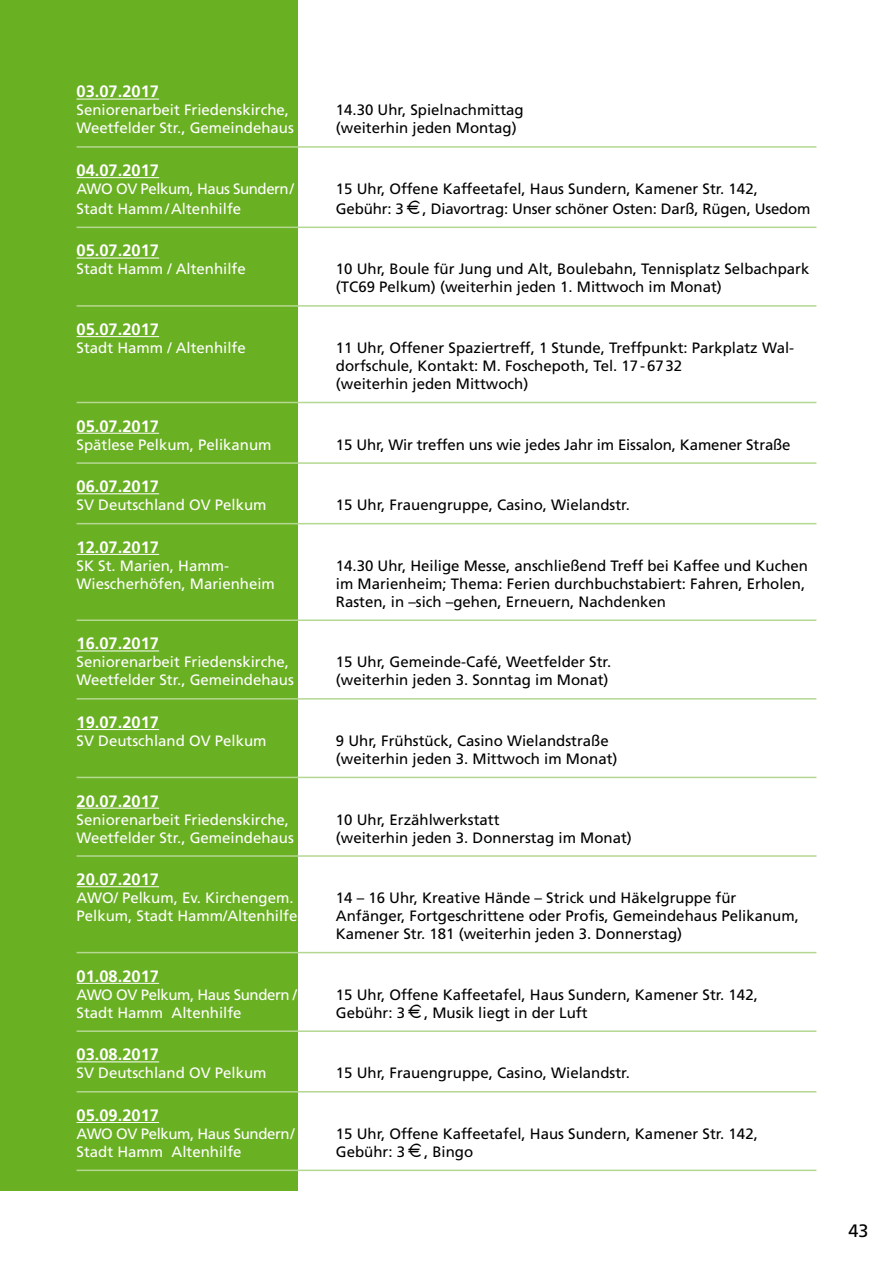
<style>
.page{position:relative;width:893px;height:1263px;background:#fff}
.page>*{position:absolute;margin:0;border:0;box-sizing:border-box;transform-origin:0 0}
.t1{font:18px "Frutiger";color:#000}
.t2{font:700 16.5px "Frutiger";color:#fff}
.t3{font:15px/18px "Frutiger";color:#000}
.t4{font:15px "Frutiger";color:#fff}
.t5{font:15px "Frutiger";letter-spacing:-.03em;color:#fff}
</style>
<div class="page">
<div style="left:0;top:0;width:298px;height:1191px;background:#6ab023"></div>
<hr style="left:77px;top:99px;width:82px;height:1px;background:#fff">
<hr style="left:77px;top:146px;width:739px;height:2px;background:#b4d791">
<hr style="left:77px;top:177px;width:82px;height:1px;background:#fff">
<hr style="left:77px;top:227px;width:739px;height:1px;background:#b4d791">
<hr style="left:77px;top:258px;width:82px;height:1px;background:#fff">
<hr style="left:77px;top:305px;width:739px;height:2px;background:#b4d791">
<hr style="left:77px;top:336px;width:82px;height:1px;background:#fff">
<hr style="left:77px;top:402px;width:739px;height:1px;background:#b4d791">
<hr style="left:77px;top:433px;width:82px;height:1px;background:#fff">
<hr style="left:77px;top:462px;width:739px;height:2px;background:#b4d791">
<hr style="left:77px;top:493px;width:82px;height:1px;background:#fff">
<hr style="left:77px;top:523px;width:739px;height:1px;background:#b4d791">
<hr style="left:77px;top:554px;width:82px;height:1px;background:#fff">
<hr style="left:77px;top:619px;width:739px;height:2px;background:#b4d791">
<hr style="left:77px;top:650px;width:82px;height:1px;background:#fff">
<hr style="left:77px;top:698px;width:739px;height:2px;background:#b4d791">
<hr style="left:77px;top:729px;width:82px;height:1px;background:#fff">
<hr style="left:77px;top:777px;width:739px;height:1px;background:#b4d791">
<hr style="left:77px;top:808px;width:82px;height:1px;background:#fff">
<hr style="left:77px;top:855px;width:739px;height:2px;background:#b4d791">
<hr style="left:77px;top:886px;width:82px;height:1px;background:#fff">
<hr style="left:77px;top:952px;width:739px;height:1px;background:#b4d791">
<hr style="left:77px;top:983px;width:82px;height:1px;background:#fff">
<hr style="left:77px;top:1030px;width:739px;height:2px;background:#b4d791">
<hr style="left:77px;top:1061px;width:82px;height:1px;background:#fff">
<hr style="left:77px;top:1091px;width:739px;height:1px;background:#b4d791">
<hr style="left:77px;top:1122px;width:82px;height:1px;background:#fff">
<hr style="left:77px;top:1169px;width:739px;height:2px;background:#b4d791">
<p class="t2" style="left:77px;top:82px;width:84px">03.07.2017</p>
<p class="t4" style="left:77px;top:101px;width:214px">Seniorenarbeit Friedenskirche,</p>
<p class="t3" style="left:336px;top:101px;width:189px">14.30 Uhr, Spielnachmittag</p>
<p class="t4" style="left:77px;top:119px;width:219px">Weetfelder Str., Gemeindehaus</p>
<p class="t3" style="left:336px;top:119px;width:182px">(weiterhin jeden Montag)</p>
<p class="t2" style="left:77px;top:161px;width:84px">04.07.2017</p>
<p class="t5" style="left:77px;top:180px;width:219px">AWO OV Pelkum, Haus Sundern/</p>
<p class="t3" style="left:336px;top:180px;width:423px">15 Uhr, Offene Kaffeetafel, Haus Sundern, Kamener Str. 142,</p>
<p class="t4" style="left:77px;top:200px;width:166px">Stadt Hamm/Altenhilfe</p>
<p class="t3" style="left:336px;top:200px;width:476px">Gebühr: 3 , Diavortrag: Unser schöner Osten: Darß, Rügen, Usedom</p>
<p class="t2" style="left:77px;top:241px;width:84px">05.07.2017</p>
<p class="t4" style="left:77px;top:260px;width:171px">Stadt Hamm / Altenhilfe</p>
<p class="t3" style="left:336px;top:260px;width:475px">10 Uhr, Boule für Jung und Alt, Boulebahn, Tennisplatz Selbachpark (TC69 Pelkum) (weiterhin jeden 1. Mittwoch im Monat)</p>
<p class="t2" style="left:77px;top:320px;width:84px">05.07.2017</p>
<p class="t4" style="left:77px;top:339px;width:171px">Stadt Hamm / Altenhilfe</p>
<p class="t3" style="left:336px;top:339px;width:460px">11 Uhr, Offener Spaziertreff, 1 Stunde, Treffpunkt: Parkplatz Wal&shy;dorfschule, Kontakt: M. Foschepoth, Tel. 17-6732<br>(weiterhin jeden Mittwoch)</p>
<p class="t2" style="left:77px;top:416px;width:84px">05.07.2017</p>
<p class="t4" style="left:77px;top:435px;width:197px">Spätlese Pelkum, Pelikanum</p>
<p class="t3" style="left:336px;top:435px;width:456px">15 Uhr, Wir treffen uns wie jedes Jahr im Eissalon, Kamener Straße</p>
<p class="t2" style="left:77px;top:477px;width:84px">06.07.2017</p>
<p class="t4" style="left:77px;top:496px;width:192px">SV Deutschland OV Pelkum</p>
<p class="t3" style="left:336px;top:496px;width:295px">15 Uhr, Frauengruppe, Casino, Wielandstr.</p>
<p class="t2" style="left:77px;top:537px;width:84px">12.07.2017</p>
<p class="t4" style="left:77px;top:557px;width:154px">SK St. Marien, Hamm-</p>
<p class="t3" style="left:336px;top:557px;width:474px">14.30 Uhr, Heilige Messe, anschließend Treff bei Kaffee und Kuchen</p>
<p class="t4" style="left:77px;top:575px;width:200px">Wiescherhöfen, Marienheim</p>
<p class="t3" style="left:336px;top:575px;width:471px">im Marienheim; Thema: Ferien durchbuchstabiert: Fahren, Erholen,<br>Rasten, in –sich –gehen, Erneuern, Nachdenken</p>
<p class="t2" style="left:77px;top:634px;width:84px">16.07.2017</p>
<p class="t4" style="left:77px;top:653px;width:214px">Seniorenarbeit Friedenskirche,</p>
<p class="t3" style="left:336px;top:653px;width:277px">15 Uhr, Gemeinde-Café, Weetfelder Str.</p>
<p class="t4" style="left:77px;top:671px;width:219px">Weetfelder Str., Gemeindehaus</p>
<p class="t3" style="left:336px;top:671px;width:274px">(weiterhin jeden 3. Sonntag im Monat)</p>
<p class="t2" style="left:77px;top:712px;width:84px">19.07.2017</p>
<p class="t4" style="left:77px;top:732px;width:192px">SV Deutschland OV Pelkum</p>
<p class="t3" style="left:336px;top:732px;width:283px">9 Uhr, Frühstück, Casino Wielandstraße (weiterhin jeden 3. Mittwoch im Monat)</p>
<p class="t2" style="left:77px;top:791px;width:84px">20.07.2017</p>
<p class="t4" style="left:77px;top:810px;width:214px">Seniorenarbeit Friedenskirche,</p>
<p class="t3" style="left:336px;top:810px;width:165px">10 Uhr, Erzählwerkstatt</p>
<p class="t4" style="left:77px;top:828px;width:219px">Weetfelder Str., Gemeindehaus</p>
<p class="t3" style="left:336px;top:828px;width:297px">(weiterhin jeden 3. Donnerstag im Monat)</p>
<p class="t2" style="left:77px;top:870px;width:84px">20.07.2017</p>
<p class="t4" style="left:77px;top:889px;width:219px">AWO/ Pelkum, Ev. Kirchengem.</p>
<p class="t3" style="left:336px;top:889px;width:402px">14 – 16 Uhr, Kreative Hände – Strick und Häkelgruppe für</p>
<p class="t4" style="left:77px;top:907px;width:222px">Pelkum, Stadt Hamm/Altenhilfe</p>
<p class="t3" style="left:336px;top:907px;width:464px">Anfänger, Fortgeschrittene oder Profis, Gemeindehaus Pelikanum,<br>Kamener Str. 181 (weiterhin jeden 3. Donnerstag)</p>
<p class="t2" style="left:77px;top:966px;width:84px">01.08.2017</p>
<p class="t5" style="left:77px;top:986px;width:222px">AWO OV Pelkum, Haus Sundern /</p>
<p class="t3" style="left:336px;top:985px;width:423px">15 Uhr, Offene Kaffeetafel, Haus Sundern, Kamener Str. 142,</p>
<p class="t4" style="left:77px;top:1004px;width:167px">Stadt Hamm Altenhilfe</p>
<p class="t3" style="left:336px;top:1003px;width:71px">Gebühr: 3</p>
<p class="t3" style="left:424px;top:1003px;width:165px">, Musik liegt in der Luft</p>
<p class="t2" style="left:77px;top:1045px;width:84px">03.08.2017</p>
<p class="t4" style="left:77px;top:1064px;width:192px">SV Deutschland OV Pelkum</p>
<p class="t3" style="left:336px;top:1064px;width:295px">15 Uhr, Frauengruppe, Casino, Wielandstr.</p>
<p class="t2" style="left:77px;top:1105px;width:84px">05.09.2017</p>
<p class="t5" style="left:77px;top:1125px;width:220px">AWO OV Pelkum, Haus Sundern/</p>
<p class="t3" style="left:336px;top:1125px;width:423px">15 Uhr, Offene Kaffeetafel, Haus Sundern, Kamener Str. 142,</p>
<p class="t4" style="left:77px;top:1143px;width:167px">Stadt Hamm Altenhilfe</p>
<p class="t3" style="left:336px;top:1143px;width:71px">Gebühr: 3</p>
<p class="t3" style="left:424px;top:1143px;width:51px">, Bingo</p>
<p class="t1" style="left:848px;top:1220px;width:22px">43</p>
</div>
